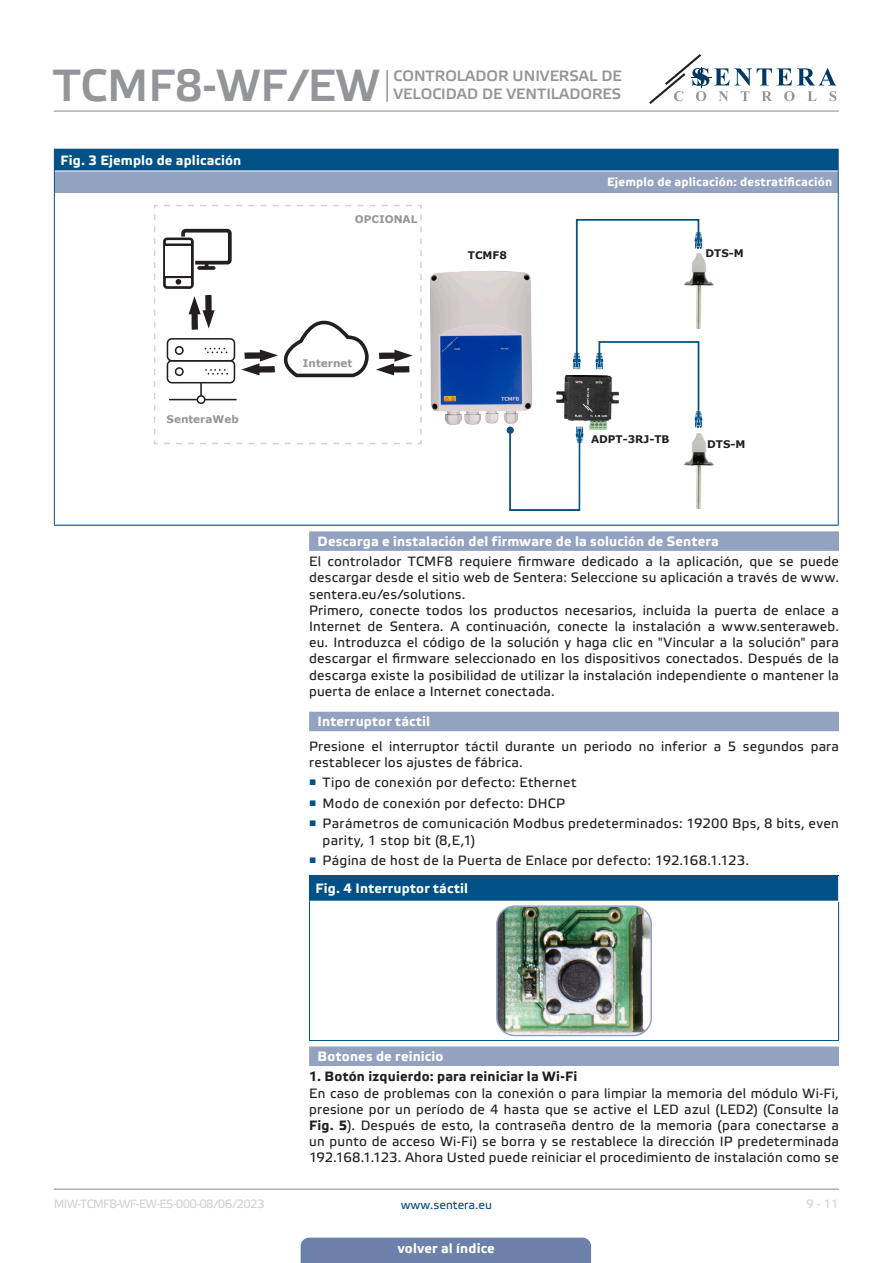
<style>
.page{position:relative;width:893px;height:1263px;background:#fff}
.page>*{position:absolute;margin:0;border:0;box-sizing:border-box;transform-origin:0 0}
.t1{font:45px "Etelka Medium Pro";color:#939598}
.t2{font:15px/18px "Etelka Medium Pro";color:#939598}
.body{font:13.5px/16.2px "Etelka Text Pro";letter-spacing:.02em;color:#231f20;text-align:justify}
.Number-roman{font:700 13.5px "Etelka Text Pro";letter-spacing:.015em;color:#fff}
.table_text{font:700 13.5px "Etelka Text Pro";letter-spacing:.015em;color:#fff}
.body-2{font:700 13.5px "Etelka Text Pro";letter-spacing:.01em;color:#231f20}
.t3{font:12px "Etelka Text Pro";letter-spacing:-.05em;color:#d1d2d4}
.table_text-2{font:700 12px "Etelka Text Pro";letter-spacing:.015em;color:#fff}
.t4{font:12px "Etelka Text Pro";color:#015186}
.t5{font:700 10.5px "Verdana";color:#231f20}
.t6{font:700 10.5px "Verdana";color:#939598}
.s1{font-weight:700}
</style>
<div class="page">
<hr style="left:54px;top:111px;width:785px;height:1px;background:#939598">
<hr style="left:54px;top:1188px;width:785px;height:2px;background:#939598">
<svg style="left:649px;top:54px;width:187px;height:50px"></svg>
<div style="left:301px;top:1237px;width:290px;height:26px;background:#6c81aa"></div>
<hr style="left:386px;top:70px;width:2px;height:32px;background:#939598">
<div style="left:309px;top:531px;width:530px;height:20px;background:#94a2c2"></div>
<div style="left:309px;top:712px;width:530px;height:19px;background:#94a2c2"></div>
<div style="left:309px;top:1046px;width:530px;height:20px;background:#94a2c2"></div>
<div style="left:54px;top:149px;width:784px;height:22px;background:#015186"></div>
<div style="left:54px;top:171px;width:784px;height:21px;background:#94a2c2"></div>
<hr style="left:54px;top:149px;width:785px;height:1px;background:#015186">
<svg style="left:54px;top:170px;width:1px;height:22px"></svg>
<svg style="left:838px;top:150px;width:1px;height:42px"></svg>
<hr style="left:54px;top:192px;width:1px;height:333px;background:#015186">
<hr style="left:838px;top:192px;width:1px;height:333px;background:#015186">
<hr style="left:54px;top:525px;width:785px;height:1px;background:#015186">
<hr style="left:55px;top:171px;width:783px;height:1px;background:#fff">
<img style="left:702px;top:256px;width:11px;height:30px">
<img style="left:702px;top:436px;width:11px;height:30px">
<hr style="left:509px;top:431px;width:2px;height:79px;background:#06517c">
<hr style="left:509px;top:509px;width:70px;height:2px;background:#06517c">
<svg style="left:573px;top:218px;width:129px;height:293px"></svg>
<img style="left:430px;top:257px;width:181px;height:176px">
<svg style="left:154px;top:205px;width:268px;height:240px"></svg>
<div style="left:309px;top:876px;width:530px;height:25px;background:#015186"></div>
<hr style="left:309px;top:875px;width:530px;height:1px;background:#015186">
<hr style="left:309px;top:901px;width:1px;height:139px;background:#015186">
<hr style="left:838px;top:901px;width:1px;height:139px;background:#015186">
<hr style="left:309px;top:1040px;width:530px;height:1px;background:#015186">
<svg style="left:838px;top:876px;width:1px;height:25px"></svg>
<hr style="left:310px;top:901px;width:529px;height:1px;background:#fff">
<img style="left:499px;top:908px;width:152px;height:127px">
<div style="left:496px;top:905px;width:156px;height:131px;border:2px solid #94a2c2;border-radius:18px"></div>
<h1 class="t1" style="left:53px;top:61px;width:328px">TCMF8-WF/EW</h1>
<p class="t2" style="left:394px;top:67px;width:230px">CONTROLADOR UNIVERSAL DE<br>VELOCIDAD DE VENTILADORES</p>
<p class="table_text" style="left:60px;top:152px;width:182px">Fig. 3 Ejemplo de aplicación</p>
<p class="t6" style="left:167px;top:412px;width:74px">SenteraWeb</p>
<p class="t6" style="left:355px;top:212px;width:64px">OPCIONAL</p>
<p class="t6" style="left:303px;top:355px;width:51px">Internet</p>
<p class="t5" style="left:468px;top:247px;width:41px">TCMF8</p>
<p class="table_text-2" style="left:607px;top:174px;width:227px">Ejemplo de aplicación: destratificación</p>
<p class="t5" style="left:705px;top:246px;width:40px">DTS-M</p>
<p class="t5" style="left:591px;top:432px;width:80px">ADPT-3RJ-TB</p>
<p class="t5" style="left:707px;top:436px;width:40px">DTS-M</p>
<p class="Number-roman" style="left:318px;top:533px;width:403px">Descarga e instalación del firmware de la solución de Sentera</p>
<p class="body" style="left:309px;top:554px;width:531px">El controlador TCMF8 requiere firmware dedicado a la aplicación, que se puede descargar desde el sitio web de Sentera: Seleccione su aplicación a través de www. sentera.eu/es/solutions.</p>
<p class="body" style="left:309px;top:603px;width:531px">Primero, conecte todos los productos necesarios, incluida la puerta de enlace a Internet de Sentera. A continuación, conecte la instalación a www.senteraweb. eu. Introduzca el código de la solución y haga clic en "Vincular a la solución" para descargar el firmware seleccionado en los dispositivos conectados. Después de la descarga existe la posibilidad de utilizar la instalación independiente o mantener la puerta de enlace a Internet conectada.</p>
<p class="Number-roman" style="left:318px;top:713px;width:114px">Interruptor táctil</p>
<p class="body" style="left:309px;top:739px;width:531px">Presione el interruptor táctil durante un periodo no inferior a 5 segundos para restablecer los ajustes de fábrica.</p>
<p class="body" style="left:309px;top:775px;width:269px"><sup>■</sup> Tipo de conexión por defecto: Ethernet</p>
<p class="body" style="left:309px;top:796px;width:257px"><sup>■</sup> Modo de conexión por defecto: DHCP</p>
<p class="body" style="left:323px;top:816px;width:518px;text-indent:-13px"><sup>■</sup> Parámetros de comunicación Modbus predeterminados: 19200 Bps, 8 bits, even parity, 1 stop bit (8,E,1)</p>
<p class="body" style="left:309px;top:853px;width:441px"><sup>■</sup> Página de host de la Puerta de Enlace por defecto: 192.168.1.123.</p>
<p class="table_text" style="left:315px;top:880px;width:154px">Fig. 4 Interruptor táctil</p>
<p class="Number-roman" style="left:318px;top:1048px;width:127px">Botones de reinicio</p>
<p class="body-2" style="left:309px;top:1068px;width:270px">1. Botón izquierdo: para reiniciar la Wi-Fi</p>
<p class="body" style="left:309px;top:1085px;width:531px">En caso de problemas con la conexión o para limpiar la memoria del módulo Wi-Fi, presione por un período de 4 hasta que se active el LED azul (LED2) (Consulte la <span class="s1">Fig. 5</span>). Después de esto, la contraseña dentro de la memoria (para conectarse a un punto de acceso Wi-Fi) se borra y se restablece la dirección IP predeterminada 192.168.1.123. Ahora Usted puede reiniciar el procedimiento de instalación como se</p>
<p class="t3" style="left:54px;top:1197px;width:212px">MIW-TCMF8-WF-EW-ES-000 - 08 / 06 / 2023</p>
<p class="t4" style="left:401px;top:1198px;width:93px">www.sentera.eu</p>
<p class="t3" style="left:806px;top:1197px;width:34px">9 - 11</p>
<p class="Number-roman" style="left:398px;top:1239px;width:98px">volver al índice</p>
</div>
